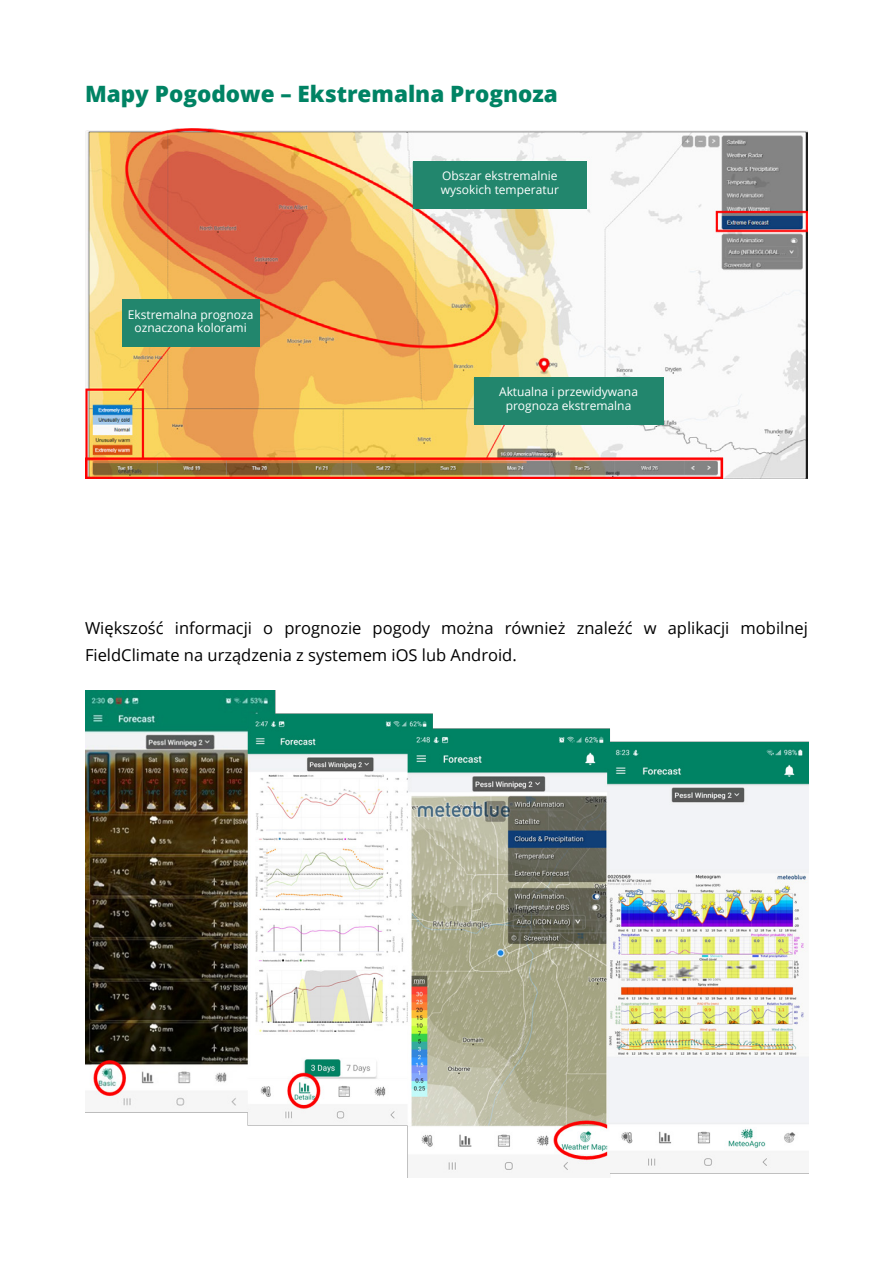
<style>
.page{position:relative;width:893px;height:1263px;background:#fff}
.page>*{position:absolute;margin:0;border:0;box-sizing:border-box;transform-origin:0 0}
.t1{font:800 22.5px "Open Sans";color:#008364}
.t2{font:16.5px/27px "Open Sans";color:#000}
.t3{font:12px/13.5px "Open Sans";color:#fff;text-align:center}
</style>
<div class="page">
<img style="left:85px;top:129px;width:723px;height:349px">
<img style="left:85px;top:690px;width:723px;height:488px">
<div style="left:413px;top:161px;width:174px;height:47px;background:#22866d"></div>
<div style="left:474px;top:377px;width:189px;height:47px;background:#22866d"></div>
<div style="left:122px;top:300px;width:137px;height:47px;background:#22866d"></div>
<h1 class="t1" style="left:85px;top:77px;width:474px">Mapy Pogodowe – Ekstremalna Prognoza</h1>
<p class="t3" style="left:128px;top:307px;width:127px">Ekstremalna prognoza oznaczona kolorami</p>
<p class="t3" style="left:441px;top:169px;width:120px;text-align:left">Obszar ekstremalnie wysokich temperatur</p>
<p class="t3" style="left:499px;top:385px;width:140px">Aktualna i przewidywana prognoza ekstremalna</p>
<p class="t2" style="left:85px;top:614px;width:724px">Większość informacji o prognozie pogody można również znaleźć w aplikacji mobilnej<br>FieldClimate na urządzenia z systemem iOS lub Android.</p>
</div>
